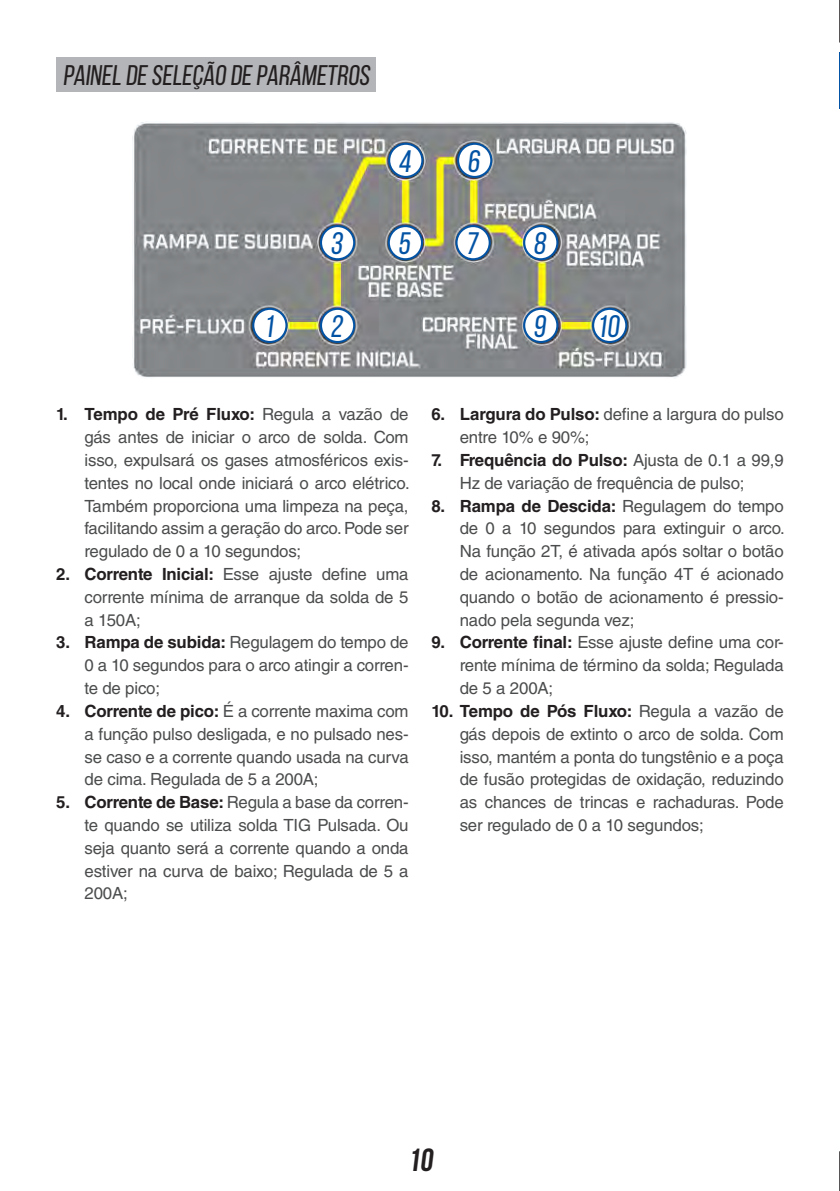
<style>
.page{position:relative;width:840px;height:1191px;background:#fff}
.page>*{position:absolute;margin:0;border:0;box-sizing:border-box;transform-origin:0 0}
.t1{font:700 32px "Bebas Neue";color:#231f20}
.t2{font:31px "Bebas Neue";color:#0353a5}
.t3{font:28.4px "Bebas Neue";color:#231f20}
.t4{font:16.8px/22.8px "Helvetica LT Std";letter-spacing:-.01em;color:#4b4c4d;text-align:justify}
.s1{font-weight:700;color:#231f20}
</style>
<div class="page">
<hr style="left:838px;top:0;width:1px;height:43px;background:#231f20">
<hr style="left:838px;top:1151px;width:1px;height:40px;background:#231f20">
<hr style="left:838px;top:52px;width:1px;height:57px;background:#0353a5">
<img style="left:132px;top:122px;width:553px;height:256px">
<div style="left:253px;top:309px;width:33px;height:33px;background:#fff;border-radius:50%"></div>
<div style="left:252px;top:308px;width:35px;height:35px;border:2px solid #0353a5;border-radius:50%"></div>
<div style="left:389px;top:144px;width:33px;height:33px;background:#fff;border-radius:50%"></div>
<div style="left:388px;top:143px;width:35px;height:35px;border:2px solid #0353a5;border-radius:50%"></div>
<div style="left:321px;top:309px;width:33px;height:33px;background:#fff;border-radius:50%"></div>
<div style="left:320px;top:308px;width:35px;height:35px;border:2px solid #0353a5;border-radius:50%"></div>
<div style="left:388px;top:226px;width:34px;height:33px;background:#fff;border-radius:50%"></div>
<div style="left:387px;top:225px;width:36px;height:35px;border:2px solid #0353a5;border-radius:50%"></div>
<div style="left:456px;top:226px;width:33px;height:33px;background:#fff;border-radius:50%"></div>
<div style="left:455px;top:225px;width:35px;height:35px;border:2px solid #0353a5;border-radius:50%"></div>
<div style="left:321px;top:226px;width:33px;height:33px;background:#fff;border-radius:50%"></div>
<div style="left:320px;top:225px;width:35px;height:35px;border:2px solid #0353a5;border-radius:50%"></div>
<div style="left:458px;top:144px;width:33px;height:33px;background:#fff;border-radius:50%"></div>
<div style="left:457px;top:143px;width:35px;height:35px;border:2px solid #0353a5;border-radius:50%"></div>
<div style="left:524px;top:226px;width:33px;height:33px;background:#fff;border-radius:50%"></div>
<div style="left:523px;top:225px;width:35px;height:35px;border:2px solid #0353a5;border-radius:50%"></div>
<div style="left:592px;top:309px;width:34px;height:33px;background:#fff;border-radius:50%"></div>
<div style="left:591px;top:308px;width:36px;height:35px;border:2px solid #0353a5;border-radius:50%"></div>
<div style="left:524px;top:309px;width:33px;height:33px;background:#fff;border-radius:50%"></div>
<div style="left:523px;top:308px;width:35px;height:35px;border:2px solid #0353a5;border-radius:50%"></div>
<div style="left:56px;top:57px;width:320px;height:34px;background:#b4b5b8"></div>
<p class="t3" style="left:63px;top:59px;width:311px">PAINEL DE SELEÇÃO DE PARÂMETROS</p>
<p class="t2" style="left:398px;top:144px;width:18px">4</p>
<p class="t2" style="left:467px;top:144px;width:18px">6</p>
<p class="t2" style="left:263px;top:309px;width:16px">1</p>
<p class="t2" style="left:330px;top:227px;width:18px">3</p>
<p class="t2" style="left:397px;top:227px;width:18px">5</p>
<p class="t2" style="left:465px;top:227px;width:18px">7</p>
<p class="t2" style="left:330px;top:309px;width:18px">2</p>
<p class="t2" style="left:533px;top:227px;width:18px">8</p>
<p class="t2" style="left:533px;top:309px;width:18px">9</p>
<p class="t2" style="left:596px;top:309px;width:28px">10</p>
<p class="t4" style="left:84px;top:403px;width:326px;text-indent:-28px"><span class="s1">1. Tempo de Pré Fluxo:</span> Regula a vazão de gás antes de iniciar o arco de solda. Com isso, expulsará os gases atmosféricos exis&shy;tentes no local onde iniciará o arco elétrico.<br>Também proporciona uma limpeza na peça, facilitando assim a geração do arco. Pode ser regulado de 0 a 10 segundos;</p>
<p class="t4" style="left:84px;top:563px;width:325px;text-indent:-28px"><span class="s1">2. Corrente Inicial:</span> Esse ajuste define uma corrente mínima de arranque da solda de 5 a 150A;</p>
<p class="t4" style="left:84px;top:631px;width:325px;text-indent:-28px"><span class="s1">3. Rampa de subida:</span> Regulagem do tempo de 0 a 10 segundos para o arco atingir a corren&shy;te de pico;</p>
<p class="t4" style="left:84px;top:699px;width:325px;text-indent:-28px"><span class="s1">4. Corrente de pico:</span> É a corrente maxima com a função pulso desligada, e no pulsado nes&shy;se caso e a corrente quando usada na curva de cima. Regulada de 5 a 200A;</p>
<p class="t4" style="left:84px;top:791px;width:325px;text-indent:-28px"><span class="s1">5. Corrente de Base:</span> Regula a base da corren&shy;te quando se utiliza solda TIG Pulsada. Ou seja quanto será a corrente quando a onda estiver na curva de baixo; Regulada de 5 a 200A;</p>
<p class="t4" style="left:459px;top:403px;width:325px;text-indent:-28px"><span class="s1">6. Largura do Pulso:</span> define a largura do pulso entre 10% e 90%;</p>
<p class="t4" style="left:459px;top:449px;width:325px;text-indent:-28px"><span class="s1">7. Frequência do Pulso:</span> Ajusta de 0.1 a 99,9<br>Hz de variação de frequência de pulso;</p>
<p class="t4" style="left:459px;top:494px;width:326px;text-indent:-28px"><span class="s1">8. Rampa de Descida:</span> Regulagem do tempo de 0 a 10 segundos para extinguir o arco.<br>Na função 2T, é ativada após soltar o botão de acionamento. Na função 4T é acionado quando o botão de acionamento é pressio&shy;nado pela segunda vez;</p>
<p class="t4" style="left:459px;top:631px;width:325px;text-indent:-28px"><span class="s1">9. Corrente final:</span> Esse ajuste define uma cor&shy;rente mínima de término da solda; Regulada de 5 a 200A;</p>
<p class="t4" style="left:459px;top:699px;width:325px;text-indent:-28px"><span class="s1">10. Tempo de Pós Fluxo:</span> Regula a vazão de gás depois de extinto o arco de solda. Com isso, mantém a ponta do tungstênio e a poça de fusão protegidas de oxidação, reduzindo as chances de trincas e rachaduras. Pode ser regulado de 0 a 10 segundos;</p>
<h1 class="t1" style="left:407px;top:1142px;width:31px">10</h1>
</div>
